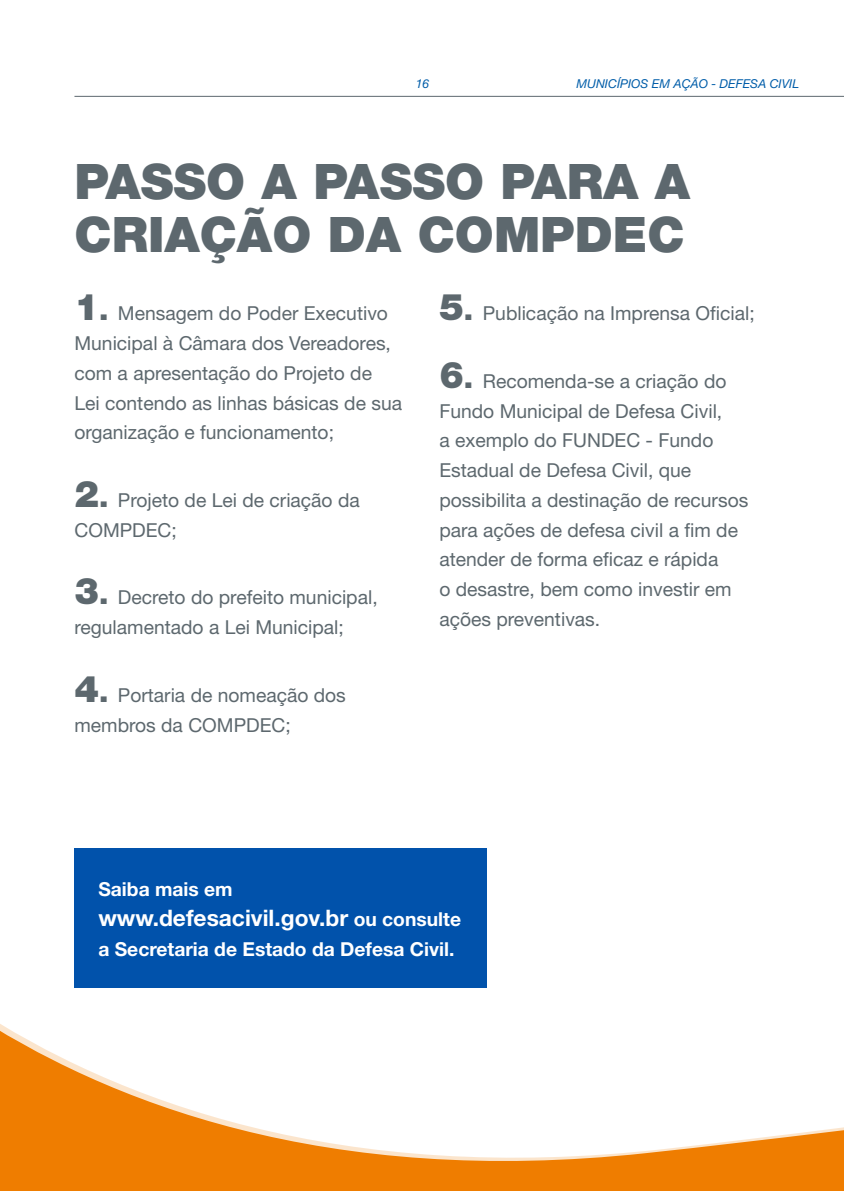
<style>
.page{position:relative;width:844px;height:1191px;background:#fff}
.page>*{position:absolute;margin:0;border:0;box-sizing:border-box;transform-origin:0 0}
.t1{font:900 49px "Helvetica Neue LT Std";color:#5d686e}
.t2{font:700 22.75px "Helvetica Neue LT Std";color:#fff}
.t3{font:19.25px/29.8px "Helvetica Neue LT Std";color:#5d686e}
.t4{font:700 19.25px "Helvetica Neue LT Std";color:#fff}
.t5{font:italic 12.25px "Helvetica Neue LT Std";color:#005da9}
.s1{font-weight:900;font-size:36.75px}
.s2{font-weight:900;font-size:28px}
.s3{font-size:19.25px}
</style>
<div class="page">
<svg style="left:0;top:1024px;width:843px;height:167px"></svg>
<hr style="left:74px;top:96px;width:769px;height:1px;background:#5d686e">
<div style="left:74px;top:848px;width:413px;height:140px;background:#0152ab"></div>
<p class="t5" style="left:415px;top:76px;width:15px">16</p>
<p class="t5" style="left:576px;top:76px;width:175px">MUNICÍPIOS EM AÇÃO - DEFESA</p>
<p class="t5" style="left:769px;top:76px;width:31px">CIVIL</p>
<h1 class="t1" style="left:74px;top:152px;width:66px">PASS</h1>
<h1 class="t1" style="left:206px;top:152px;width:173px">O A PASS</h1>
<h1 class="t1" style="left:445px;top:152px;width:124px">O PARA</h1>
<h1 class="t1" style="left:654px;top:152px;width:37px">A</h1>
<h1 class="t1" style="left:74px;top:205px;width:128px">CRIAÇÃ</h1>
<h1 class="t1" style="left:272px;top:205px;width:413px">O DA COMPDEC</h1>
<p class="t3" style="left:74px;top:298px;width:329px"><span class="s1">1</span><span class="s2">.</span> Mensagem do Poder Executivo Municipal à Câmara dos Vereadores, com a apresentação do Projeto de Lei contendo as linhas básicas de sua organização e funcionamento;</p>
<p class="t3" style="left:74px;top:485px;width:287px"><span class="s1">2</span><span class="s2">.</span> Projeto de Lei de criação da<br>COMPDEC;</p>
<p class="t3" style="left:74px;top:582px;width:304px"><span class="s1">3</span><span class="s2">.</span> Decreto do prefeito municipal, regulamentado a Lei Municipal;</p>
<p class="t3" style="left:74px;top:680px;width:273px"><span class="s1">4</span><span class="s2">.</span> Portaria de nomeação dos membros da COMPDEC;</p>
<p class="t3" style="left:439px;top:298px;width:317px"><span class="s1">5</span><span class="s2">.</span> Publicação na Imprensa Oficial;</p>
<p class="t3" style="left:439px;top:366px;width:310px"><span class="s1">6</span><span class="s2">.</span> Recomenda-se a criação do<br>Fundo Municipal de Defesa Civil,<br>a exemplo do FUNDEC - Fundo<br>Estadual de Defesa Civil, que possibilita a destinação de recursos para ações de defesa civil a fim de atender de forma eficaz e rápida<br>o desastre, bem como investir em ações preventivas.</p>
<p class="t4" style="left:98px;top:877px;width:136px">Saiba mais em</p>
<p class="t2" style="left:98px;top:903px;width:364px">www.defesacivil.gov.br <span class="s3">ou consulte</span></p>
<p class="t4" style="left:98px;top:937px;width:357px">a Secretaria de Estado da Defesa Civil.</p>
</div>
